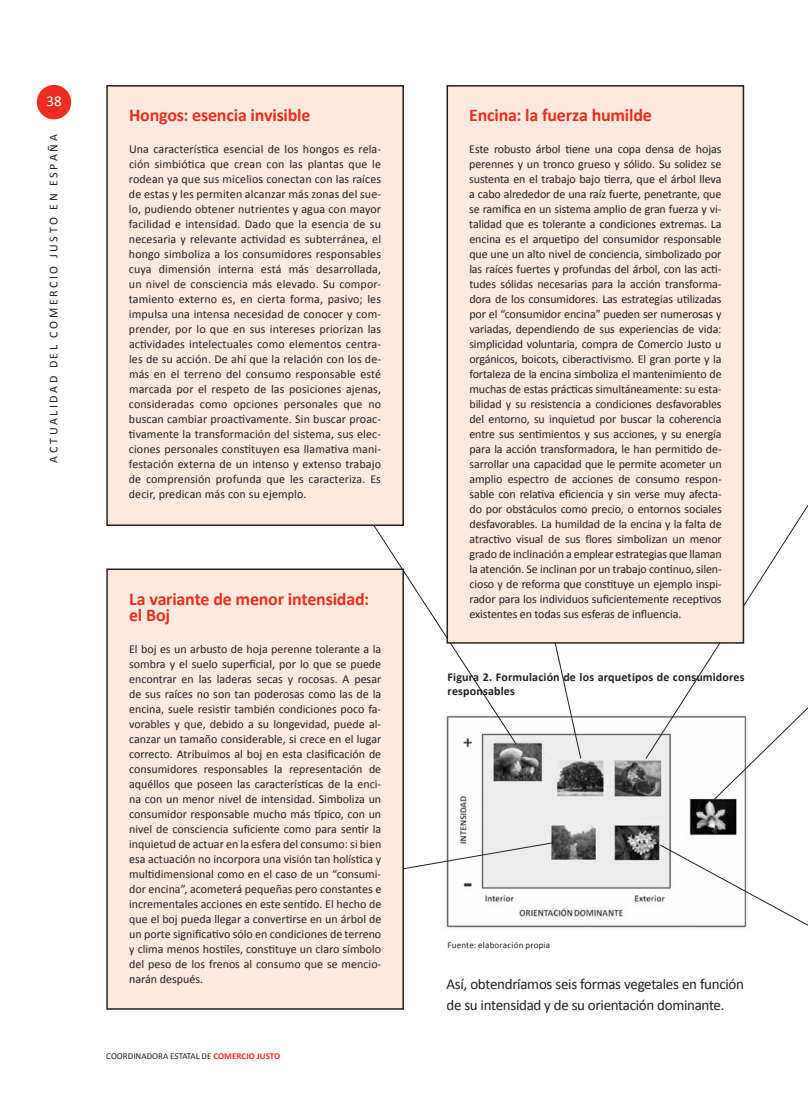
<style>
.page{position:relative;width:808px;height:1106px;background:#fff}
.page>*{position:absolute;margin:0;border:0;box-sizing:border-box;transform-origin:0 0}
.t1{font:700 18px/16.5px "Calibri";letter-spacing:-.01em;color:#ee2e22}
.t2{font:15px/21px "Calibri";letter-spacing:-.02em;color:#231f20}
.t3{font:15px "Calibri";color:#fff}
.t4{font:12px/15px "Calibri";color:#231f20;text-align:justify}
.t5{font:700 12px/14.4px "Calibri";letter-spacing:.015em;color:#231f20}
.t6{font:9px "Calibri";letter-spacing:.01em;color:#231f20}
.s1{font-weight:700;color:#ee2e22}
</style>
<div class="page">
<div style="left:37px;top:85px;width:34px;height:34px;background:#ee2e22;border-radius:50%"></div>
<img style="left:446px;top:716px;width:301px;height:212px">
<svg style="left:373px;top:526px;width:144px;height:219px"></svg>
<svg style="left:543px;top:643px;width:39px;height:116px"></svg>
<svg style="left:713px;top:759px;width:44px;height:41px"></svg>
<svg style="left:404px;top:842px;width:149px;height:27px"></svg>
<svg style="left:659px;top:844px;width:149px;height:84px"></svg>
<svg style="left:645px;top:367px;width:163px;height:392px"></svg>
<div style="left:447px;top:86px;width:296px;height:557px;background:#fde9dd"></div>
<div style="left:446px;top:85px;width:298px;height:558px;border:2px solid #231f20"></div>
<div style="left:107px;top:569px;width:296px;height:440px;background:#fde9dd"></div>
<div style="left:106px;top:568px;width:298px;height:441px;border:2px solid #231f20"></div>
<div style="left:107px;top:86px;width:296px;height:439px;background:#fde9dd"></div>
<div style="left:106px;top:85px;width:298px;height:441px;border:2px solid #231f20"></div>
<p class="t3" style="left:46px;top:92px;width:17px">38</p>
<p class="t4" style="left:45px;top:462px;width:329px;rotate:-90deg">Actualidaddel Comercio Justoen España</p>
<h1 class="t1" style="left:129px;top:106px;width:183px">Hongos: esencia invisible</h1>
<p class="t4" style="left:129px;top:141px;width:254px">Una característica esencial de los hongos es rela&shy;ción simbiótica que crean con las plantas que le rodean ya que sus micelios conectan con las raíces de estas y les permiten alcanzar más zonas del sue&shy;lo, pudiendo obtener nutrientes y agua con mayor facilidad e intensidad. Dado que la esencia de su necesaria y relevante actividad es subterránea, el hongo simboliza a los consumidores responsables cuya dimensión interna está más desarrollada, un nivel de consciencia más elevado. Su compor&shy;tamiento externo es, en cierta forma, pasivo; les impulsa una intensa necesidad de conocer y com&shy;prender, por lo que en sus intereses priorizan las actividades intelectuales como elementos centra&shy;les de su acción. De ahí que la relación con los de&shy;más en el terreno del consumo responsable esté marcada por el respeto de las posiciones ajenas, consideradas como opciones personales que no buscan cambiar proactivamente. Sin buscar proac&shy;tivamente la transformación del sistema, sus elec&shy;ciones personales constituyen esa llamativa mani&shy;festación externa de un intenso y extenso trabajo de comprensión profunda que les caracteriza. Es decir, predican más con su ejemplo.</p>
<h1 class="t1" style="left:129px;top:589px;width:242px">La variante de menor intensidad: el Boj</h1>
<p class="t4" style="left:129px;top:640px;width:254px">El boj es un arbusto de hoja perenne tolerante a la sombra y el suelo superficial, por lo que se puede encontrar en las laderas secas y rocosas. A pesar de sus raíces no son tan poderosas como las de la encina, suele resistir también condiciones poco fa&shy;vorables y que, debido a su longevidad, puede al&shy;canzar un tamaño considerable, si crece en el lugar correcto. Atribuimos al boj en esta clasificación de consumidores responsables la representación de aquéllos que poseen las características de la enci&shy;na con un menor nivel de intensidad. Simboliza un consumidor responsable mucho más típico, con un nivel de consciencia suficiente como para sentir la inquietud de actuar en la esfera del consumo: si bien esa actuación no incorpora una visión tan holística y multidimensional como en el caso de un “consumi&shy;dor encina”, acometerá pequeñas pero constantes e incrementales acciones en este sentido. El hecho de que el boj pueda llegar a convertirse en un árbol de un porte significativo sólo en condiciones de terreno y clima menos hostiles, constituye un claro símbolo del peso de los frenos al consumo que se mencio&shy;narán después.</p>
<p class="t6" style="left:106px;top:1049px;width:175px">COORDINADORA ESTATAL DE <span class="s1">COMERCIO JUSTO</span></p>
<h1 class="t1" style="left:469px;top:106px;width:184px">Encina: la fuerza humilde</h1>
<p class="t4" style="left:469px;top:141px;width:254px">Este robusto árbol tiene una copa densa de hojas perennes y un tronco grueso y sólido. Su solidez se sustenta en el trabajo bajo tierra, que el árbol lleva a cabo alrededor de una raíz fuerte, penetrante, que se ramifica en un sistema amplio de gran fuerza y vi&shy;talidad que es tolerante a condiciones extremas. La encina es el arquetipo del consumidor responsable que une un alto nivel de conciencia, simbolizado por las raíces fuertes y profundas del árbol, con las acti&shy;tudes sólidas necesarias para la acción transforma&shy;dora de los consumidores. Las estrategias utilizadas por el “consumidor encina” pueden ser numerosas y variadas, dependiendo de sus experiencias de vida: simplicidad voluntaria, compra de Comercio Justo u orgánicos, boicots, ciberactivismo. El gran porte y la fortaleza de la encina simboliza el mantenimiento de muchas de estas prácticas simultáneamente: su esta&shy;bilidad y su resistencia a condiciones desfavorables del entorno, su inquietud por buscar la coherencia entre sus sentimientos y sus acciones, y su energía para la acción transformadora, le han permitido de&shy;sarrollar una capacidad que le permite acometer un amplio espectro de acciones de consumo respon&shy;sable con relativa eficiencia y sin verse muy afecta&shy;do por obstáculos como precio, o entornos sociales desfavorables. La humildad de la encina y la falta de atractivo visual de sus flores simbolizan un menor grado de inclinación a emplear estrategias que llaman la atención. Se inclinan por un trabajo continuo, silen&shy;cioso y de reforma que constituye un ejemplo inspi&shy;rador para los individuos suficientemente receptivos existentes en todas sus esferas de influencia.</p>
<p class="t5" style="left:448px;top:669px;width:299px">Figura 2. Formulación de los arquetipos de consumidores responsables</p>
<p class="t6" style="left:448px;top:939px;width:104px">Fuente: elaboración propia</p>
<p class="t2" style="left:446px;top:972px;width:299px">Así, obtendríamos seis formas vegetales en función de su intensidad y de su orientación dominante.</p>
</div>
